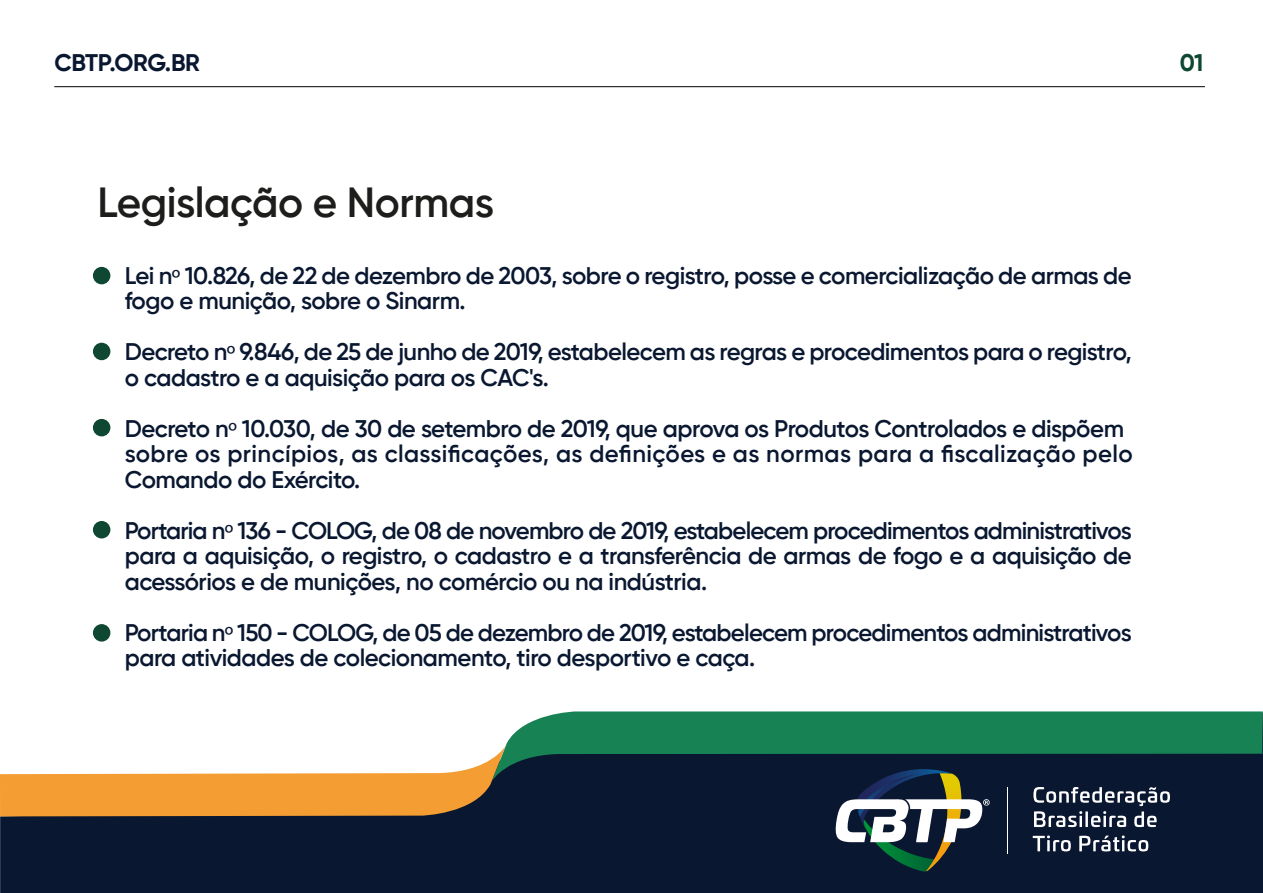
<style>
.page{position:relative;width:1263px;height:893px;background:#fff}
.page>*{position:absolute;margin:0;border:0;box-sizing:border-box;transform-origin:0 0}
.t1{font:600 42px "Gilroy";letter-spacing:-.01em;color:#1d1d1b}
.t2{font:600 24px/25.5px "Gilroy";letter-spacing:-.025em;color:#091730}
.t3{font:700 24px "Gilroy";letter-spacing:-.015em;color:#091730}
.t4{font:700 24px "Gilroy";color:#0e4732}
.s1{font-family:"Myriad Pro";font-weight:400}
</style>
<div class="page">
<div style="left:0;top:781px;width:1263px;height:112px;background:#091730"></div>
<svg style="left:505px;top:711px;width:758px;height:70px;background:#165e4a"></svg>
<svg style="left:0;top:747px;width:505px;height:69px"></svg>
<svg style="left:835px;top:769px;width:155px;height:102px"></svg>
<hr style="left:1007px;top:787px;width:1px;height:66px;background:#fff">
<svg style="left:1033px;top:787px;width:137px;height:40px"></svg>
<svg style="left:1033px;top:835px;width:38px;height:16px"></svg>
<svg style="left:1079px;top:835px;width:69px;height:16px"></svg>
<hr style="left:54px;top:86px;width:1151px;height:1px;background:#000">
<div style="left:93px;top:267px;width:17px;height:17px;background:#0e4732;border-radius:50%"></div>
<div style="left:93px;top:343px;width:17px;height:17px;background:#0e4732;border-radius:50%"></div>
<div style="left:93px;top:419px;width:17px;height:17px;background:#0e4732;border-radius:50%"></div>
<div style="left:93px;top:521px;width:17px;height:17px;background:#0e4732;border-radius:50%"></div>
<div style="left:93px;top:624px;width:17px;height:18px;background:#0e4732;border-radius:50%"></div>
<p class="t3" style="left:54px;top:48px;width:147px">CBTP.ORG.BR</p>
<p class="t4" style="left:1180px;top:48px;width:25px">01</p>
<h1 class="t1" style="left:98px;top:176px;width:398px">Legislação e Normas</h1>
<p class="t2" style="left:125px;top:262px;width:1008px">Lei n<span class="s1">º</span> 10.826, de 22 de dezembro de 2003, sobre o registro, posse e comercialização de armas de fogo e munição, sobre o Sinarm.</p>
<p class="t2" style="left:125px;top:339px;width:1009px">Decreto n<span class="s1">º</span> 9.846, de 25 de junho de 2019, estabelecem as regras e procedimentos para o registro, o cadastro e a aquisição para os CAC's.</p>
<p class="t2" style="left:125px;top:415px;width:1010px">Decreto n<span class="s1">º</span> 10.030, de 30 de setembro de 2019, que aprova os Produtos Controlados e dispõem sobre os princípios, as classificações, as definições e as normas para a fiscalização pelo<br>Comando do Exército.</p>
<p class="t2" style="left:125px;top:517px;width:1009px;text-align:justify">Portaria n<span class="s1">º</span> 136 - COLOG, de 08 de novembro de 2019, estabelecem procedimentos administrativos para a aquisição, o registro, o cadastro e a transferência de armas de fogo e a aquisição de acessórios e de munições, no comércio ou na indústria.</p>
<p class="t2" style="left:125px;top:619px;width:1008px">Portaria n<span class="s1">º</span> 150 - COLOG, de 05 de dezembro de 2019, estabelecem procedimentos administrativos para atividades de colecionamento, tiro desportivo e caça.</p>
</div>
